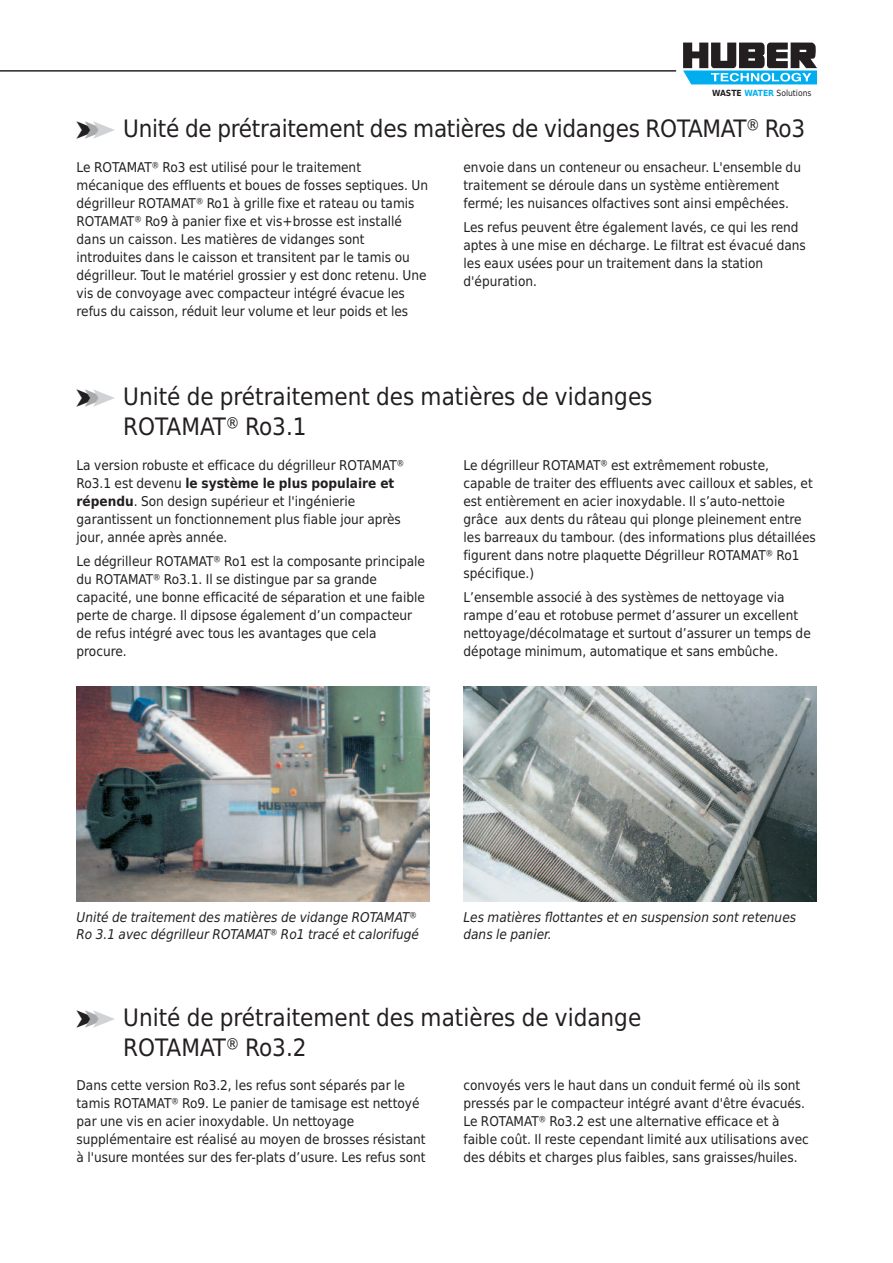
<style>
.page{position:relative;width:893px;height:1263px;background:#fff}
.page>*{position:absolute;margin:0;border:0;box-sizing:border-box;transform-origin:0 0}
.t1{font:24px/30px "Huber Tec";color:#231f20}
.t2{font:13.5px/18px "Huber Tec";color:#231f20}
.t3{font:italic 13.5px/16.5px "Huber Tec";color:#231f20}
.t4{font:8.55px "Huber Tec";color:#231f20}
.s1{font-weight:700}
.s2{font-weight:700;color:#00aeef}
.s3{color:#a8a9ad}
.s4{color:#d1d2d4}
</style>
<div class="page">
<svg style="left:683px;top:43px;width:134px;height:41px"></svg>
<hr style="left:0;top:71px;width:676px;height:1px;background:#231f20">
<svg style="left:0;top:71px;width:13px;height:1px"></svg>
<img style="left:77px;top:687px;width:352px;height:214px">
<img style="left:463px;top:687px;width:353px;height:214px">
<p class="t4" style="left:712px;top:86px;width:101px"><span class="s1">WASTE</span> <span class="s2">WATER</span> Solutions</p>
<h1 class="t1" style="left:77px;top:114px;width:730px">➤<span class="s3">➤</span><span class="s4">➤</span> Unité de prétraitement des matières de vidanges ROTAMAT® Ro3</h1>
<p class="t2" style="left:77px;top:158px;width:353px">Le ROTAMAT® Ro3 est utilisé pour le traitement mécanique des effluents et boues de fosses septiques. Un dégrilleur ROTAMAT® Ro1 à grille fixe et rateau ou tamis ROTAMAT® Ro9 à panier fixe et vis+brosse est installé dans un caisson. Les matières de vidanges sont introduites dans le caisson et transitent par le tamis ou dégrilleur. Tout le matériel grossier y est donc retenu. Une vis de convoyage avec compacteur intégré évacue les refus du caisson, réduit leur volume et leur poids et les</p>
<p class="t2" style="left:463px;top:158px;width:339px">envoie dans un conteneur ou ensacheur. L'ensemble du traitement se déroule dans un système entièrement fermé; les nuisances olfactives sont ainsi empêchées.</p>
<p class="t2" style="left:463px;top:219px;width:344px">Les refus peuvent être également lavés, ce qui les rend aptes à une mise en décharge. Le filtrat est évacué dans les eaux usées pour un traitement dans la station d'épuration.</p>
<h1 class="t1" style="left:123px;top:382px;width:531px;text-indent:-47px">➤<span class="s3">➤</span><span class="s4">➤</span> Unité de prétraitement des matières de vidanges<br>ROTAMAT® Ro3.1</h1>
<p class="t2" style="left:77px;top:456px;width:329px">La version robuste et efficace du dégrilleur ROTAMAT® Ro3.1 est devenu <span class="s1">le système le plus populaire et répendu</span>. Son design supérieur et l'ingénierie garantissent un fonctionnement plus fiable jour après jour, année après année.</p>
<p class="t2" style="left:77px;top:552px;width:350px">Le dégrilleur ROTAMAT® Ro1 est la composante principale du ROTAMAT® Ro3.1. Il se distingue par sa grande capacité, une bonne efficacité de séparation et une faible perte de charge. Il dipsose également d’un compacteur de refus intégré avec tous les avantages que cela procure.</p>
<p class="t2" style="left:463px;top:456px;width:354px">Le dégrilleur ROTAMAT® est extrêmement robuste, capable de traiter des effluents avec cailloux et sables, et est entièrement en acier inoxydable. Il s’auto-nettoie grâce aux dents du râteau qui plonge pleinement entre les barreaux du tambour. (des informations plus détaillées figurent dans notre plaquette Dégrilleur ROTAMAT® Ro1 spécifique.)</p>
<p class="t2" style="left:463px;top:588px;width:349px">L’ensemble associé à des systèmes de nettoyage via rampe d’eau et rotobuse permet d’assurer un excellent nettoyage/décolmatage et surtout d’assurer un temps de dépotage minimum, automatique et sans embûche.</p>
<p class="t3" style="left:77px;top:909px;width:344px">Unité de traitement des matières de vidange ROTAMAT®<br>Ro 3.1 avec dégrilleur ROTAMAT® Ro1 tracé et calorifugé</p>
<p class="t3" style="left:463px;top:909px;width:334px">Les matières flottantes et en suspension sont retenues dans le panier.</p>
<h1 class="t1" style="left:123px;top:1003px;width:519px;text-indent:-47px">➤<span class="s3">➤</span><span class="s4">➤</span> Unité de prétraitement des matières de vidange<br>ROTAMAT® Ro3.2</h1>
<p class="t2" style="left:77px;top:1077px;width:351px">Dans cette version Ro3.2, les refus sont séparés par le tamis ROTAMAT® Ro9. Le panier de tamisage est nettoyé par une vis en acier inoxydable. Un nettoyage supplémentaire est réalisé au moyen de brosses résistant à l'usure montées sur des fer-plats d’usure. Les refus sont</p>
<p class="t2" style="left:463px;top:1077px;width:347px">convoyés vers le haut dans un conduit fermé où ils sont pressés par le compacteur intégré avant d'être évacués.<br>Le ROTAMAT® Ro3.2 est une alternative efficace et à faible coût. Il reste cependant limité aux utilisations avec des débits et charges plus faibles, sans graisses/huiles.</p>
</div>
